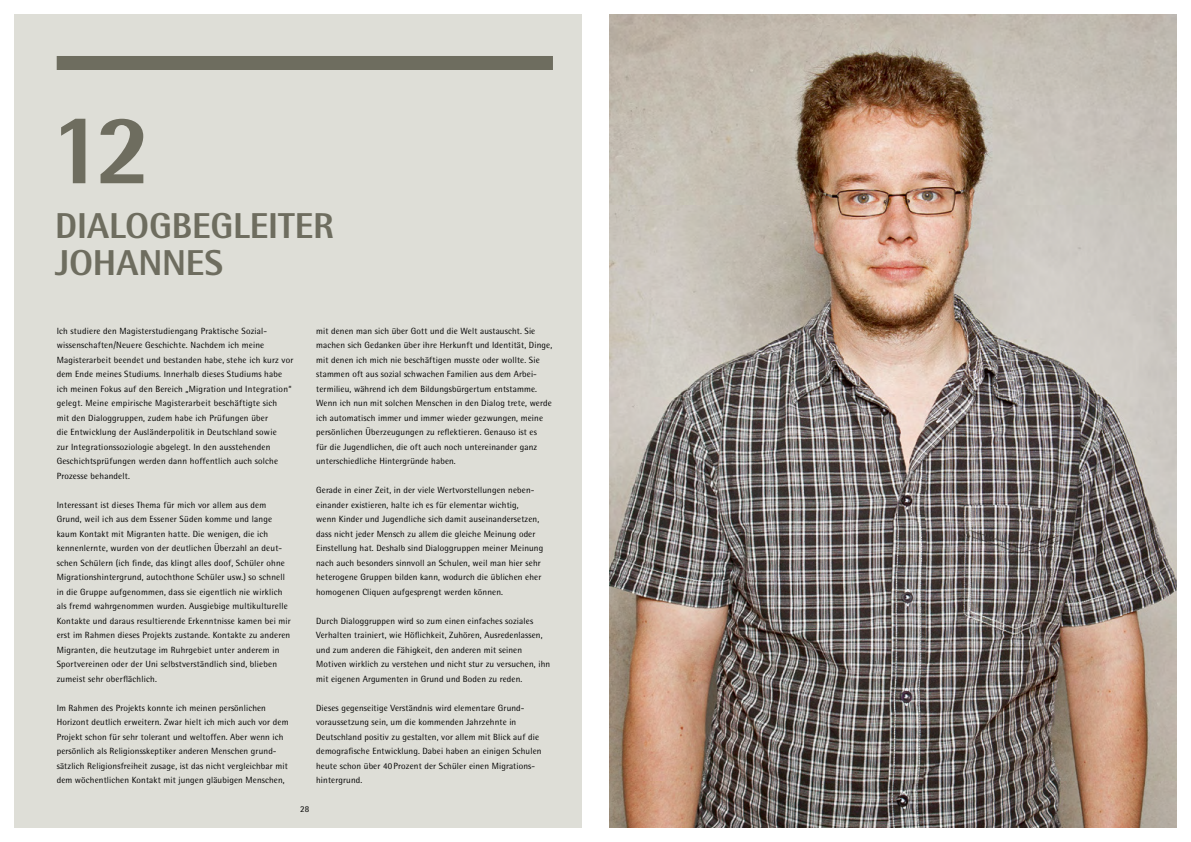
<style>
.page{position:relative;width:1191px;height:842px;background:#fff}
.page>*{position:absolute;margin:0;border:0;box-sizing:border-box;transform-origin:0 0}
.t1{font:800 100px "Rotis Semi Sans Std";color:#6e6d5f}
.t2{font:800 36px/36.8px "Rotis Semi Sans Std";letter-spacing:-.005em;color:#6e6d5f}
.t3{font:9px/14.5px "Rotis Semi Sans Std";letter-spacing:.015em;color:#000}
</style>
<div class="page">
<div style="left:14px;top:14px;width:567px;height:814px;background:#deded7"></div>
<div style="left:57px;top:56px;width:496px;height:14px;background:#6e6d5f"></div>
<img style="left:609px;top:14px;width:567px;height:814px">
<h1 class="t1" style="left:50px;top:86px;width:103px">12</h1>
<h2 class="t2" style="left:55px;top:207px;width:280px">DIALOGBEGLEITER<br>JOHANNES</h2>
<p class="t3" style="left:57px;top:323px;width:238px">Ich studiere den Magisterstudiengang Praktische Sozial&shy;wissenschaften/Neuere Geschichte. Nachdem ich meine Magisterarbeit beendet und bestanden habe, stehe ich kurz vor dem Ende meines Studiums. Innerhalb dieses Studiums habe ich meinen Fokus auf den Bereich „Migration und Integration“ gelegt. Meine empirische Magisterarbeit beschäftigte sich<br>mit den Dialoggruppen, zudem habe ich Prüfungen über<br>die Entwicklung der Ausländerpolitik in Deutschland sowie<br>zur Integrationssoziologie abgelegt. In den ausstehenden Geschichtsprüfungen werden dann hoffentlich auch solche Prozesse behandelt.</p>
<p class="t3" style="left:57px;top:497px;width:236px">Interessant ist dieses Thema für mich vor allem aus dem Grund, weil ich aus dem Essener Süden komme und lange kaum Kontakt mit Migranten hatte. Die wenigen, die ich kennenlernte, wurden von der deutlichen Überzahl an deut&shy;schen Schülern (ich finde, das klingt alles doof, Schüler ohne Migrationshintergrund, autochthone Schüler usw.) so schnell in die Gruppe aufgenommen, dass sie eigentlich nie wirklich als fremd wahrgenommen wurden. Ausgiebige multikulturelle Kontakte und daraus resultierende Erkenntnisse kamen bei mir erst im Rahmen dieses Projekts zustande. Kontakte zu anderen Migranten, die heutzutage im Ruhrgebiet unter anderem in Sportvereinen oder der Uni selbstverständlich sind, blieben zumeist sehr oberflächlich.</p>
<p class="t3" style="left:57px;top:700px;width:233px">Im Rahmen des Projekts konnte ich meinen persönlichen Horizont deutlich erweitern. Zwar hielt ich mich auch vor dem Projekt schon für sehr tolerant und weltoffen. Aber wenn ich persönlich als Religionsskeptiker anderen Menschen grund&shy;sätzlich Religionsfreiheit zusage, ist das nicht vergleichbar mit dem wöchentlichen Kontakt mit jungen gläubigen Menschen,</p>
<p class="t3" style="left:316px;top:323px;width:237px">mit denen man sich über Gott und die Welt austauscht. Sie machen sich Gedanken über ihre Herkunft und Identität, Dinge, mit denen ich mich nie beschäftigen musste oder wollte. Sie stammen oft aus sozial schwachen Familien aus dem Arbei&shy;termilieu, während ich dem Bildungsbürgertum entstamme.<br>Wenn ich nun mit solchen Menschen in den Dialog trete, werde ich automatisch immer und immer wieder gezwungen, meine persönlichen Überzeugungen zu reflektieren. Genauso ist es<br>für die Jugendlichen, die oft auch noch untereinander ganz unterschiedliche Hintergründe haben.</p>
<p class="t3" style="left:316px;top:483px;width:229px">Gerade in einer Zeit, in der viele Wertvorstellungen neben&shy;einander existieren, halte ich es für elementar wichtig,<br>wenn Kinder und Jugendliche sich damit auseinandersetzen, dass nicht jeder Mensch zu allem die gleiche Meinung oder Einstellung hat. Deshalb sind Dialoggruppen meiner Meinung nach auch besonders sinnvoll an Schulen, weil man hier sehr heterogene Gruppen bilden kann, wodurch die üblichen eher homogenen Cliquen aufgesprengt werden können.</p>
<p class="t3" style="left:316px;top:613px;width:235px">Durch Dialoggruppen wird so zum einen einfaches soziales Verhalten trainiert, wie Höflichkeit, Zuhören, Ausredenlassen, und zum anderen die Fähigkeit, den anderen mit seinen Motiven wirklich zu verstehen und nicht stur zu versuchen, ihn mit eigenen Argumenten in Grund und Boden zu reden.</p>
<p class="t3" style="left:316px;top:700px;width:227px">Dieses gegenseitige Verständnis wird elementare Grund&shy;voraussetzung sein, um die kommenden Jahrzehnte in Deutschland positiv zu gestalten, vor allem mit Blick auf die demografische Entwicklung. Dabei haben an einigen Schulen heute schon über 40 Prozent der Schüler einen Migrations&shy;hintergrund.</p>
<p class="t3" style="left:300px;top:802px;width:11px">28</p>
</div>
